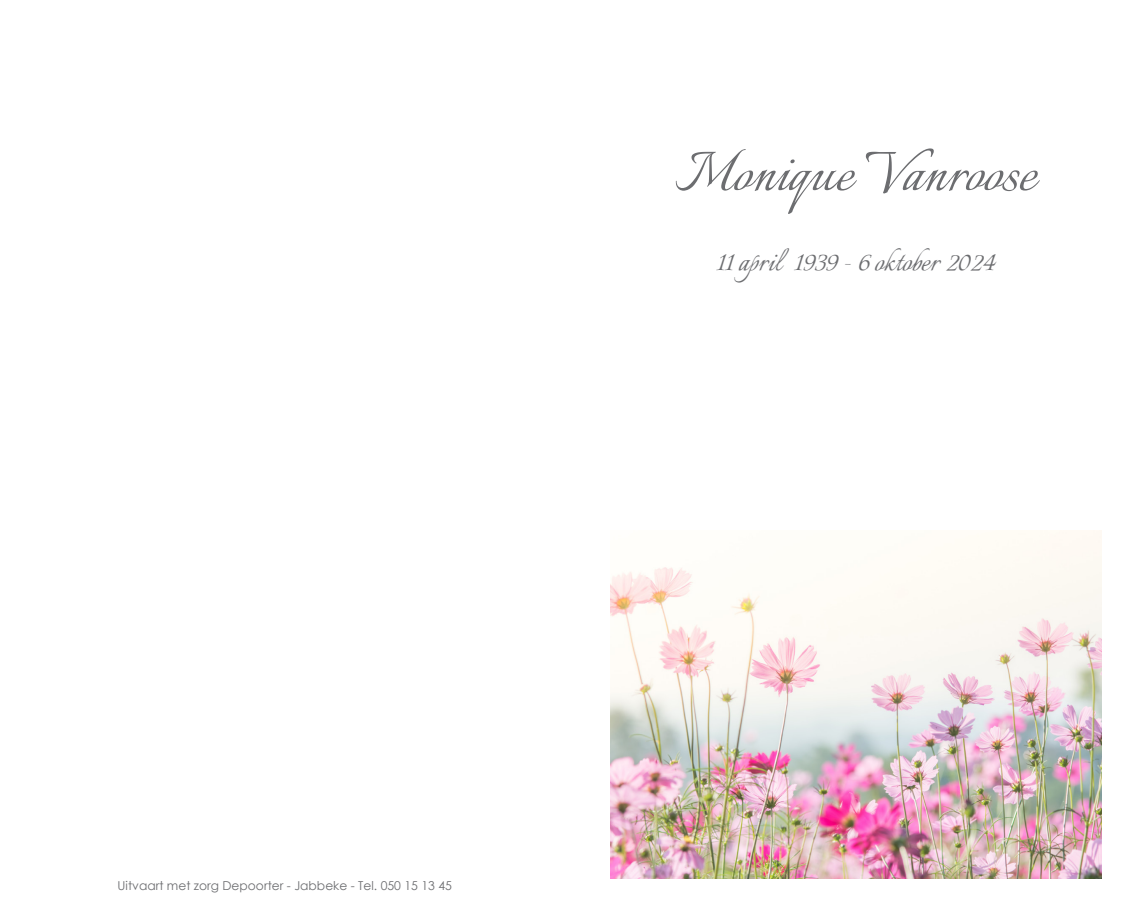
<style>
.page{position:relative;width:1141px;height:918px;background:#fff}
.page>*{position:absolute;margin:0;border:0;box-sizing:border-box;transform-origin:0 0}
.t1{font:70px "Italianno";color:#6c6d70}
.t2{font:35px "Italianno";color:#6c6d70}
.t3{font:12.25px "Century Gothic";color:#6c6d70}
</style>
<div class="page">
<img style="left:610px;top:530px;width:491px;height:348px">
<p class="t1" style="left:675px;top:125px;width:362px">Monique Vanroose</p>
<p class="t2" style="left:716px;top:237px;width:281px">11 april 1939 - 6 oktober 2024</p>
<p class="t3" style="left:118px;top:877px;width:336px">Uitvaart met zorg Depoorter - Jabbeke - Tel. 050 15 13 45</p>
</div>
